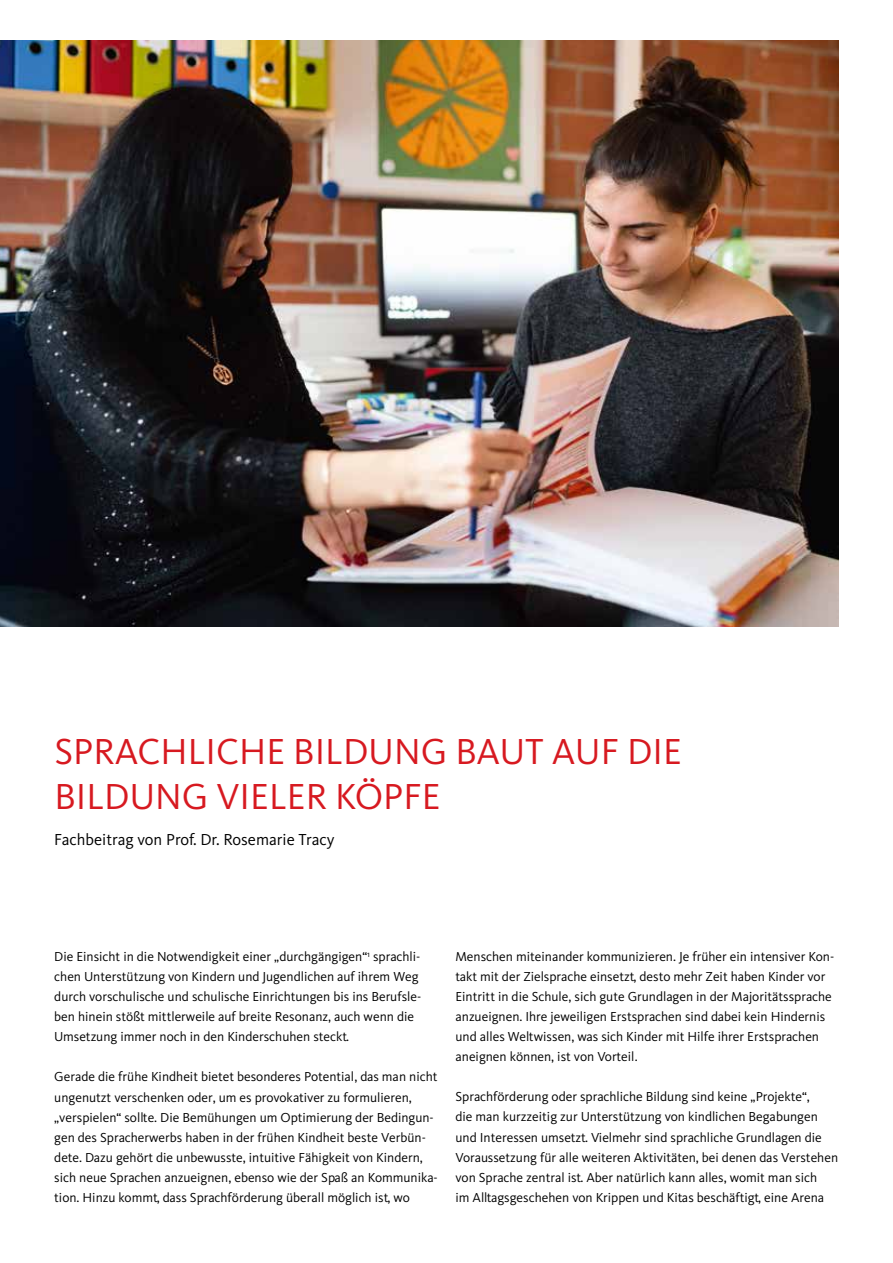
<style>
.page{position:relative;width:893px;height:1263px;background:#fff}
.page>*{position:absolute;margin:0;border:0;box-sizing:border-box;transform-origin:0 0}
.t1{font:37.5px/45px "Kievit Pro";color:#d71920}
.t2{font:16.5px "Kievit Pro";color:#000}
.t3{font:13.5px/20px "Kievit";color:#000}
</style>
<div class="page">
<img style="left:0;top:41px;width:839px;height:586px">
<h1 class="t1" style="left:54px;top:729px;width:629px">SPRACHLICHE BILDUNG BAUT AUF DIE<br>BILDUNG VIELER KÖPFE</h1>
<p class="t2" style="left:54px;top:830px;width:282px">Fachbeitrag von Prof. Dr. Rosemarie Tracy</p>
<p class="t3" style="left:54px;top:947px;width:368px">Die Einsicht in die Notwendigkeit einer „durchgängigen“<sup>1</sup> sprachli&shy;chen Unterstützung von Kindern und Jugendlichen auf ihrem Weg durch vorschulische und schulische Einrichtungen bis ins Berufsle&shy;ben hinein stößt mittlerweile auf breite Resonanz, auch wenn die Umsetzung immer noch in den Kinderschuhen steckt.</p>
<p class="t3" style="left:54px;top:1067px;width:385px">Gerade die frühe Kindheit bietet besonderes Potential, das man nicht ungenutzt verschenken oder, um es provokativer zu formulieren, „verspielen“ sollte. Die Bemühungen um Optimierung der Bedingun&shy;gen des Spracherwerbs haben in der frühen Kindheit beste Verbün&shy;dete. Dazu gehört die unbewusste, intuitive Fähigkeit von Kindern, sich neue Sprachen anzueignen, ebenso wie der Spaß an Kommunika&shy;tion. Hinzu kommt, dass Sprachförderung überall möglich ist, wo</p>
<p class="t3" style="left:455px;top:947px;width:380px">Menschen miteinander kommunizieren. Je früher ein intensiver Kon&shy;takt mit der Zielsprache einsetzt, desto mehr Zeit haben Kinder vor Eintritt in die Schule, sich gute Grundlagen in der Majoritätssprache anzueignen. Ihre jeweiligen Erstsprachen sind dabei kein Hindernis und alles Weltwissen, was sich Kinder mit Hilfe ihrer Erstsprachen aneignen können, ist von Vorteil.</p>
<p class="t3" style="left:455px;top:1087px;width:384px">Sprachförderung oder sprachliche Bildung sind keine „Projekte“,<br>die man kurzzeitig zur Unterstützung von kindlichen Begabungen und Interessen umsetzt. Vielmehr sind sprachliche Grundlagen die Voraussetzung für alle weiteren Aktivitäten, bei denen das Verstehen von Sprache zentral ist. Aber natürlich kann alles, womit man sich<br>im Alltagsgeschehen von Krippen und Kitas beschäftigt, eine Arena</p>
</div>
